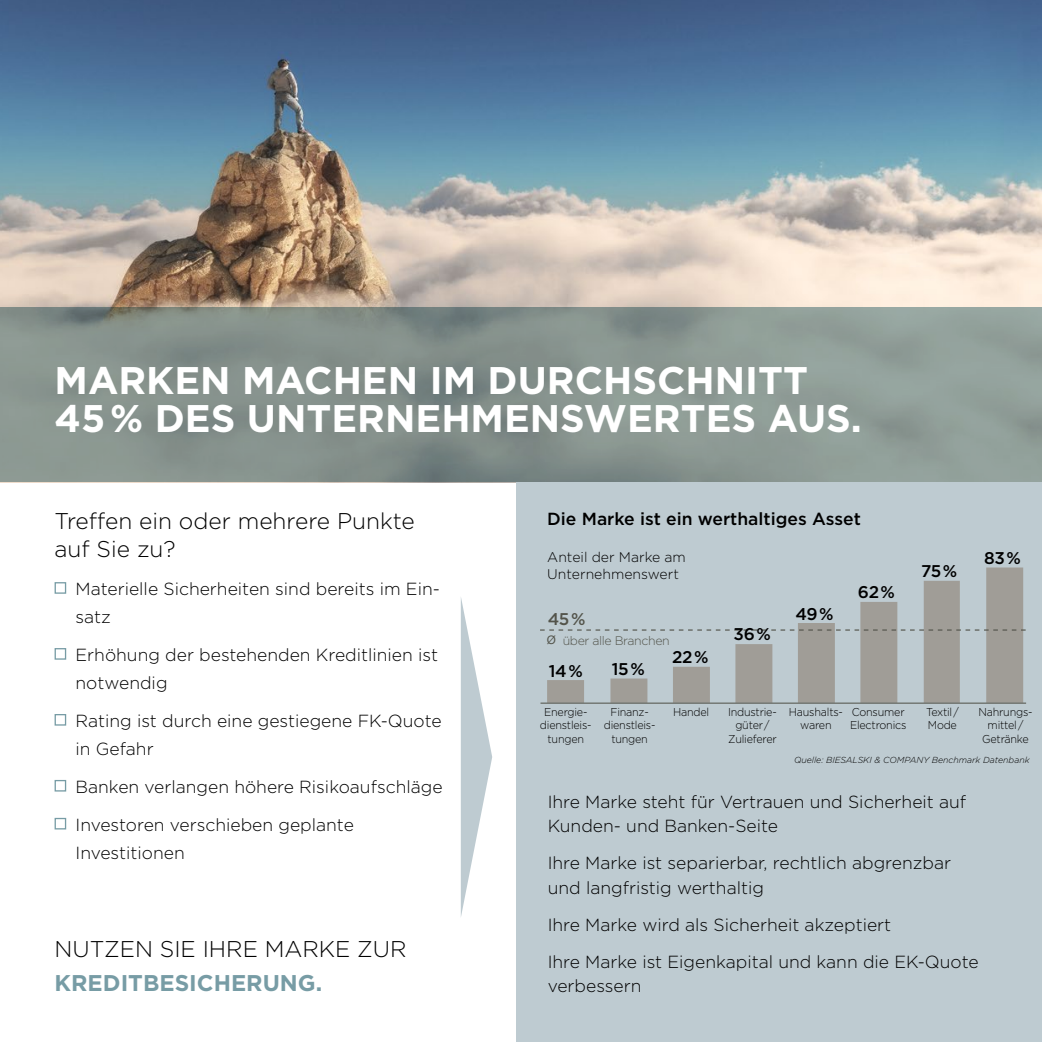
<style>
.page{position:relative;width:1042px;height:1042px;background:#fff}
.page>*{position:absolute;margin:0;border:0;box-sizing:border-box;transform-origin:0 0}
.t1{font:700 38.5px/38.5px "Gotham";color:#fff}
.t2{font:300 22.75px/28px "Gotham";color:#000}
.t3{font:700 22.75px "Gotham";color:#779ca5}
.t4{font:300 17.5px/28px "Gotham";color:#000}
.t5{font:500 17.5px "Gotham";color:#000}
.t6{font:500 16.97px "Gotham";letter-spacing:-.02em;color:#000}
.t7{font:500 16.97px "Gotham";color:#53544b}
.t8{font:300 14px/16.8px "Gotham";color:#000}
.t9{font:300 12.42px "Gotham";letter-spacing:-.03em;color:#53544b}
.t10{font:300 11.38px/13.7px "Gotham";letter-spacing:-.02em;color:#000;text-align:center;scale:.95 1}
.t11{font:italic 300 8.75px "Gotham";color:#000}
.s1{font-family:"Arial";font-weight:400;font-size:11.72px}
</style>
<div class="page">
<img style="left:0;top:0;width:1042px;height:308px">
<svg style="left:0;top:308px;width:1042px;height:174px;background:#88948f"></svg>
<div style="left:516px;top:482px;width:526px;height:560px;background:#becbd1"></div>
<div style="left:55px;top:582px;width:11px;height:12px;border:1px solid #779ca5"></div>
<div style="left:55px;top:648px;width:11px;height:12px;border:1px solid #779ca5"></div>
<div style="left:55px;top:714px;width:11px;height:11px;border:1px solid #779ca5"></div>
<div style="left:55px;top:780px;width:11px;height:11px;border:1px solid #779ca5"></div>
<div style="left:55px;top:818px;width:11px;height:11px;border:1px solid #779ca5"></div>
<svg style="left:461px;top:598px;width:31px;height:318px"></svg>
<svg style="left:547px;top:567px;width:476px;height:135px"></svg>
<svg style="left:540px;top:629px;width:485px;height:1px"></svg>
<hr style="left:540px;top:702px;width:486px;height:1px;background:#53544b">
<h1 class="t1" style="left:55px;top:360px;width:809px">MARKEN MACHEN IM DURCHSCHNITT<br>45% DES UNTERNEHMENSWERTES AUS.</h1>
<h2 class="t2" style="left:55px;top:506px;width:362px">Treffen ein oder mehrere Punkte auf Sie zu?</h2>
<p class="t4" style="left:76px;top:574px;width:366px">Materielle Sicherheiten sind bereits im Ein&shy;satz</p>
<p class="t4" style="left:76px;top:640px;width:364px">Erhöhung der bestehenden Kreditlinien ist notwendig</p>
<p class="t4" style="left:76px;top:706px;width:368px">Rating ist durch eine gestiegene FK-Quote in Gefahr</p>
<p class="t4" style="left:76px;top:767px;width:368px;line-height:38px">Banken verlangen höhere Risikoaufschläge<br>Investoren verschieben geplante</p>
<p class="t4" style="left:76px;top:838px;width:111px">Investitionen</p>
<h2 class="t2" style="left:55px;top:935px;width:354px">NUTZEN SIE IHRE MARKE ZUR</h2>
<h2 class="t3" style="left:55px;top:969px;width:269px">KREDITBESICHERUNG.</h2>
<p class="t5" style="left:547px;top:507px;width:315px">Die Marke ist ein werthaltiges Asset</p>
<p class="t8" style="left:547px;top:548px;width:140px">Anteil der Marke am<br>Unternehmenswert</p>
<p class="t7" style="left:548px;top:608px;width:39px">45 %</p>
<p class="t6" style="left:549px;top:659px;width:35px">14 %</p>
<p class="t6" style="left:612px;top:658px;width:34px">15 %</p>
<p class="t9" style="left:547px;top:632px;width:124px"><span class="s1">Ø</span> über alle Branchen</p>
<p class="t6" style="left:672px;top:646px;width:38px">22 %</p>
<p class="t6" style="left:733px;top:623px;width:39px">36 %</p>
<p class="t6" style="left:795px;top:603px;width:40px">49 %</p>
<p class="t6" style="left:858px;top:581px;width:39px">62 %</p>
<p class="t6" style="left:921px;top:560px;width:38px">75 %</p>
<p class="t6" style="left:984px;top:547px;width:38px">83 %</p>
<p class="t10" style="left:540px;top:704px;width:56px">Energie&shy;dienstleis&shy;tungen</p>
<p class="t10" style="left:604px;top:704px;width:56px">Finanz&shy;dienstleis&shy;tungen</p>
<p class="t10" style="left:673px;top:704px;width:39px">Handel</p>
<p class="t10" style="left:728px;top:704px;width:53px">Industrie&shy;güter /<br>Zulieferer</p>
<p class="t10" style="left:789px;top:704px;width:58px">Haushalts&shy;waren</p>
<p class="t10" style="left:850px;top:704px;width:61px;text-align:left">Consumer<br>Electronics</p>
<p class="t10" style="left:926px;top:704px;width:36px;text-align:left">Textil /<br>Mode</p>
<p class="t10" style="left:978px;top:704px;width:58px">Nahrungs&shy;mittel /<br>Getränke</p>
<p class="t11" style="left:794px;top:754px;width:237px">Quelle: BIESALSKI &amp; COMPANY Benchmark Datenbank</p>
<p class="t4" style="left:548px;top:789px;width:420px;line-height:24.5px">Ihre Marke steht für Vertrauen und Sicherheit auf<br>Kunden- und Banken-Seite</p>
<p class="t4" style="left:548px;top:850px;width:405px;line-height:24.5px">Ihre Marke ist separierbar, rechtlich abgrenzbar und langfristig werthaltig</p>
<p class="t4" style="left:548px;top:905px;width:432px;line-height:36.9px">Ihre Marke wird als Sicherheit akzeptiert<br>Ihre Marke ist Eigenkapital und kann die EK-Quote</p>
<p class="t4" style="left:548px;top:971px;width:95px">verbessern</p>
</div>
